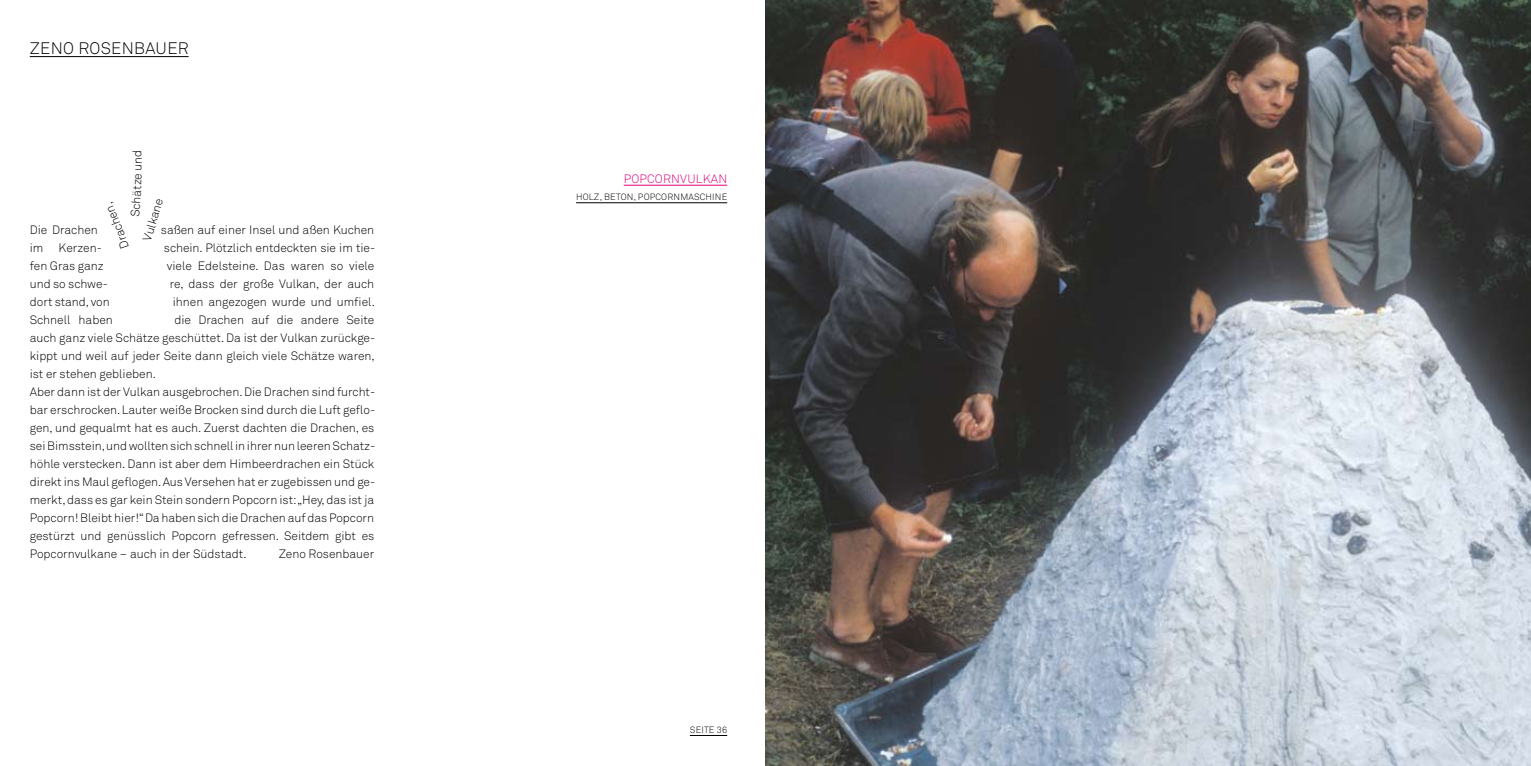
<style>
.page{position:relative;width:1531px;height:766px;background:#fff}
.page>*{position:absolute;margin:0;border:0;box-sizing:border-box;transform-origin:0 0}
.t1{font:300 16.5px "Akkurat";letter-spacing:.02em;color:#000}
.t2{font:300 12px/18px "Akkurat";color:#000}
.t3{font:300 12px "Akkurat";letter-spacing:.02em;color:#e2007a}
.t4{font:300 9px "Akkurat";letter-spacing:.02em;color:#000}
</style>
<div class="page">
<hr style="left:624px;top:185px;width:103px;height:1px;background:#e2007a">
<hr style="left:576px;top:202px;width:151px;height:1px;background:#000">
<hr style="left:30px;top:56px;width:159px;height:1px;background:#000">
<hr style="left:690px;top:735px;width:37px;height:1px;background:#000">
<img style="left:765px;top:0;width:766px;height:765px">
<h1 class="t1" style="left:30px;top:38px;width:160px">Zeno Rosenbauer</h1>
<p class="t2" style="left:129px;top:170px;width:9px;rotate:-90deg">u</p>
<p class="t2" style="left:30px;top:221px;width:70px">Die Drachen</p>
<p class="t2" style="left:161px;top:221px;width:215px">saßen auf einer I nsel und aßen Kuchen</p>
<p class="t2" style="left:30px;top:239px;width:15px">im</p>
<p class="t2" style="left:59px;top:239px;width:45px">Kerzen-</p>
<p class="t2" style="left:164px;top:239px;width:213px">schein. Plötzlich entdeckten sie im tie-</p>
<p class="t2" style="left:30px;top:257px;width:76px">fen Gras ganz</p>
<p class="t2" style="left:167px;top:257px;width:209px">viele Edelsteine. Das waren so viele</p>
<p class="t2" style="left:30px;top:275px;width:80px">und so schwe-</p>
<p class="t2" style="left:170px;top:275px;width:206px">re, dass der große Vulkan, der auch</p>
<p class="t2" style="left:30px;top:293px;width:82px">dort stand, von</p>
<p class="t2" style="left:173px;top:293px;width:203px">ihnen angezogen wurde und umfiel.</p>
<p class="t2" style="left:30px;top:311px;width:85px">Schnell haben</p>
<p class="t2" style="left:30px;top:311px;width:347px;text-indent:145px">die Drachen auf die andere Seite auch ganz viele Schätze geschüttet. Da ist der Vulkan zurückge&shy;kippt und weil auf jeder Seite dann gleich viele Schätze waren, ist er stehen geblieben.<br>Aber dann ist der Vulkan ausgebrochen. Die Drachen sind furcht&shy;bar erschrocken. Lauter weiße Brocken sind durch die Luft geflo&shy;gen, und gequalmt hat es auch. Zuerst dachten die Drachen, es sei Bimsstein, und wollten sich schnell in ihrer nun leeren Schatz&shy;höhle verstecken. Dann ist aber dem H imbeerdrachen ein Stück direkt ins Maul geflogen. Aus Versehen hat er zugebissen und ge&shy;merkt, dass es gar kein Stein sondern Popcorn ist: „Hey, das ist ja Popcorn! Bleibt hier!“ Da haben sich die Drachen auf das Popcorn gestürzt und genüsslich Popcorn gefressen. Seitdem gibt es Popcornvulkane – auch in der Südstadt.</p>
<p class="t2" style="left:279px;top:545px;width:97px">Zeno Rosenbauer</p>
<p class="t3" style="left:624px;top:171px;width:105px">Popcornvulkan</p>
<p class="t4" style="left:576px;top:192px;width:153px">Holz, Beton, Popcornmaschine</p>
<p class="t4" style="left:690px;top:724px;width:39px">Seite 36</p>
</div>
